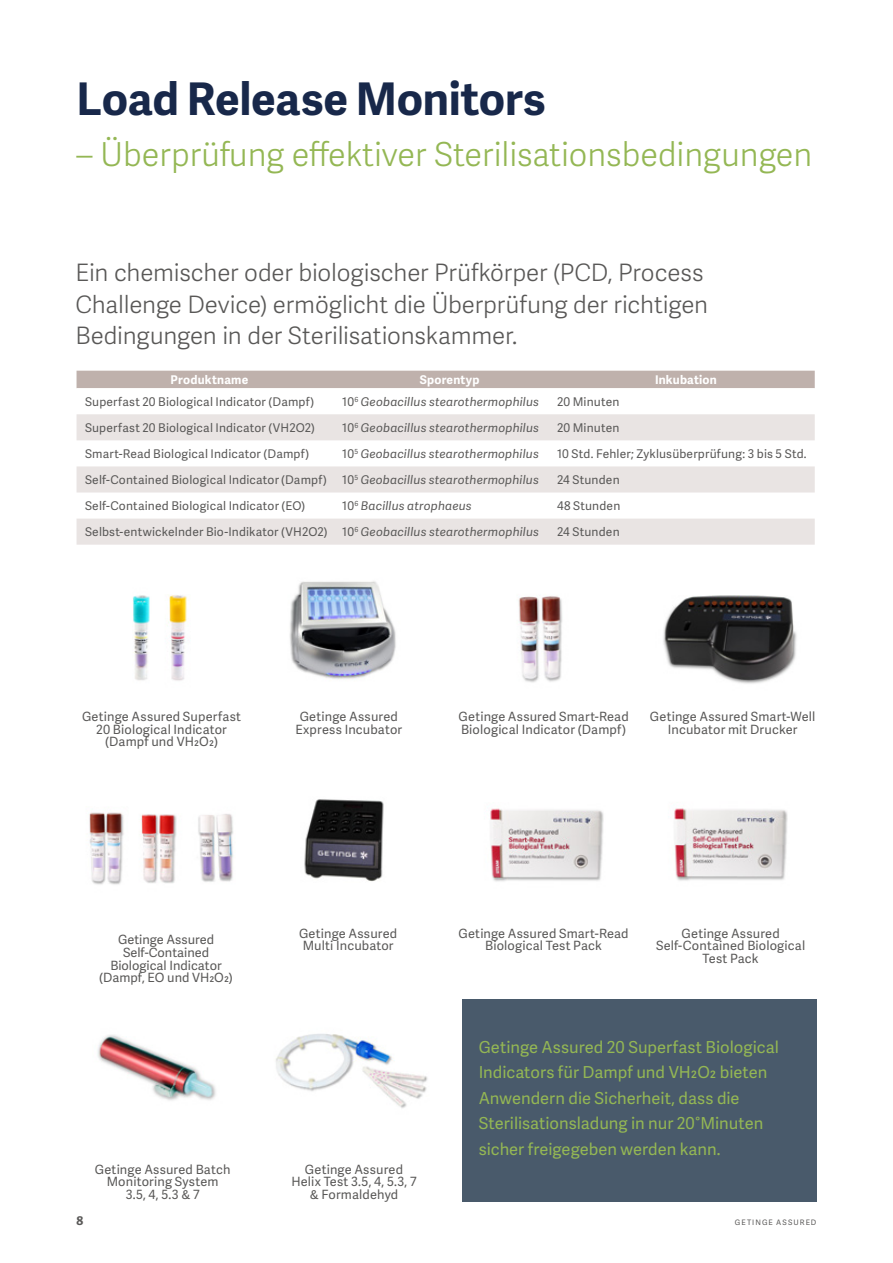
<style>
.page{position:relative;width:893px;height:1263px;background:#fff}
.page>*{position:absolute;margin:0;border:0;box-sizing:border-box;transform-origin:0 0}
.t1{font:700 45px "Adelle Sans";letter-spacing:-.005em;color:#18284a}
.t2{font:300 33px "Adelle Sans";color:#94b754}
.t3{font:300 24px/32px "Adelle Sans";letter-spacing:-.01em;color:#595857}
.t4{font:16.5px/25.5px "Adelle Sans";color:#94b754}
.t5{font:12.75px/12.8px "Adelle Sans";letter-spacing:.01em;color:#595857;text-align:center}
.t6{font:12px "Adelle Sans";letter-spacing:.015em;color:#595857}
.t7{font:italic 12px "Adelle Sans";letter-spacing:.015em;color:#595857}
.t8{font:700 12px "Adelle Sans";letter-spacing:.015em;color:#fff}
.t9{font:700 12px "Adelle Sans";color:#595857}
.t10{font:7.5px "Adelle Sans";letter-spacing:.14em;color:#595857}
.s1{font-style:normal}
.s2{font-style:italic}
</style>
<div class="page">
<img style="left:490px;top:808px;width:114px;height:74px">
<img style="left:663px;top:595px;width:134px;height:89px">
<img style="left:674px;top:808px;width:114px;height:73px">
<img style="left:304px;top:799px;width:80px;height:83px">
<img style="left:518px;top:596px;width:45px;height:87px">
<img style="left:133px;top:595px;width:17px;height:86px">
<img style="left:97px;top:1035px;width:119px;height:66px">
<img style="left:276px;top:1034px;width:152px;height:74px">
<img style="left:89px;top:812px;width:35px;height:73px">
<img style="left:141px;top:814px;width:36px;height:69px">
<img style="left:198px;top:814px;width:35px;height:68px">
<img style="left:290px;top:581px;width:106px;height:99px">
<div style="left:462px;top:999px;width:354px;height:203px;background:#495a6b"></div>
<img style="left:167px;top:595px;width:20px;height:86px">
<div style="left:77px;top:371px;width:738px;height:17px;background:#bfb1ac"></div>
<svg style="left:77px;top:414px;width:738px;height:131px;fill:#e9e4e3"></svg>
<h1 class="t1" style="left:77px;top:66px;width:471px">Load Release Monitors</h1>
<h2 class="t2" style="left:77px;top:131px;width:737px">– Überprüfung effektiver Sterilisationsbedingungen</h2>
<h3 class="t3" style="left:76px;top:255px;width:634px">Ein chemischer oder biologischer Prüfkörper (PCD, Process<br>Challenge Device) ermöglicht die Überprüfung der richtigen<br>Bedingungen in der Sterilisationskammer.</h3>
<p class="t8" style="left:171px;top:371px;width:79px">Produktname</p>
<p class="t8" style="left:420px;top:371px;width:61px">Sporentyp</p>
<p class="t8" style="left:655px;top:371px;width:63px">Inkubation</p>
<p class="t6" style="left:85px;top:393px;width:231px">Superfast 20 Biological Indicator (Dampf)</p>
<p class="t7" style="left:342px;top:393px;width:198px"><span class="s1">10</span><sup>6</sup> Geobacillus stearothermophilus</p>
<p class="t6" style="left:557px;top:393px;width:64px">20 Minuten</p>
<p class="t6" style="left:85px;top:419px;width:232px">Superfast 20 Biological Indicator (VH2O2)</p>
<p class="t7" style="left:342px;top:419px;width:198px"><span class="s1">10</span><sup>6</sup> Geobacillus stearothermophilus</p>
<p class="t6" style="left:557px;top:419px;width:64px">20 Minuten</p>
<p class="t6" style="left:85px;top:445px;width:226px">Smart-Read Biological Indicator (Dampf)</p>
<p class="t7" style="left:342px;top:445px;width:198px"><span class="s1">10</span><sup>5</sup> Geobacillus stearothermophilus</p>
<p class="t6" style="left:557px;top:445px;width:251px">10 Std. Fehler; Zyklusüberprüfung: 3 bis 5 Std.</p>
<p class="t6" style="left:85px;top:471px;width:243px">Self-Contained Biological Indicator (Dampf)</p>
<p class="t7" style="left:342px;top:471px;width:198px"><span class="s1">10</span><sup>5</sup> Geobacillus stearothermophilus</p>
<p class="t6" style="left:557px;top:471px;width:64px">24 Stunden</p>
<p class="t6" style="left:85px;top:497px;width:222px">Self-Contained Biological Indicator (EO)</p>
<p class="t7" style="left:342px;top:497px;width:131px"><span class="s1">10</span><sup>6</sup> Bacillus atrophaeus</p>
<p class="t6" style="left:557px;top:497px;width:65px">48 Stunden</p>
<p class="t6" style="left:85px;top:523px;width:455px">Selbst-entwickelnder Bio-Indikator (VH2O2) 10<sup>6</sup> <span class="s2">Geobacillus stearothermophilus</span></p>
<p class="t6" style="left:557px;top:523px;width:64px">24 Stunden</p>
<p class="t5" style="left:82px;top:709px;width:160px">Getinge Assured Superfast<br>20 Biological Indicator (Dampf und VH2O2)</p>
<p class="t5" style="left:295px;top:709px;width:108px">Getinge Assured<br>Express Incubator</p>
<p class="t5" style="left:459px;top:709px;width:172px;text-align:left">Getinge Assured Smart-Read<br>Biological Indicator (Dampf)</p>
<p class="t5" style="left:650px;top:709px;width:167px">Getinge Assured Smart-Well<br>Incubator mit Drucker</p>
<p class="t5" style="left:99px;top:933px;width:135px">Getinge Assured<br>Self-Contained<br>Biological Indicator (Dampf, EO und VH2O2)</p>
<p class="t5" style="left:299px;top:926px;width:100px;text-align:left">Getinge Assured<br>Multi Incubator</p>
<p class="t5" style="left:95px;top:1162px;width:137px">Getinge Assured Batch<br>Monitoring System<br>3.5, 4, 5.3 &amp; 7</p>
<p class="t5" style="left:291px;top:1162px;width:127px">Getinge Assured<br>Helix Test 3.5, 4, 5.3, 7 &amp; Formaldehyd</p>
<p class="t5" style="left:458px;top:926px;width:172px">Getinge Assured Smart-Read<br>Biological Test Pack</p>
<p class="t5" style="left:656px;top:926px;width:151px">Getinge Assured<br>Self-Contained Biological<br>Test Pack</p>
<p class="t4" style="left:479px;top:1033px;width:302px">Getinge Assured 20 Superfast Biological Indicators für Dampf und VH2O2 bieten Anwendern die Sicherheit, dass die Sterilisationsladung in nur 20°Minuten sicher freigegeben werden kann.</p>
<p class="t9" style="left:77px;top:1211px;width:8px">8</p>
<p class="t10" style="left:735px;top:1217px;width:83px">GETINGE ASSURED</p>
</div>
